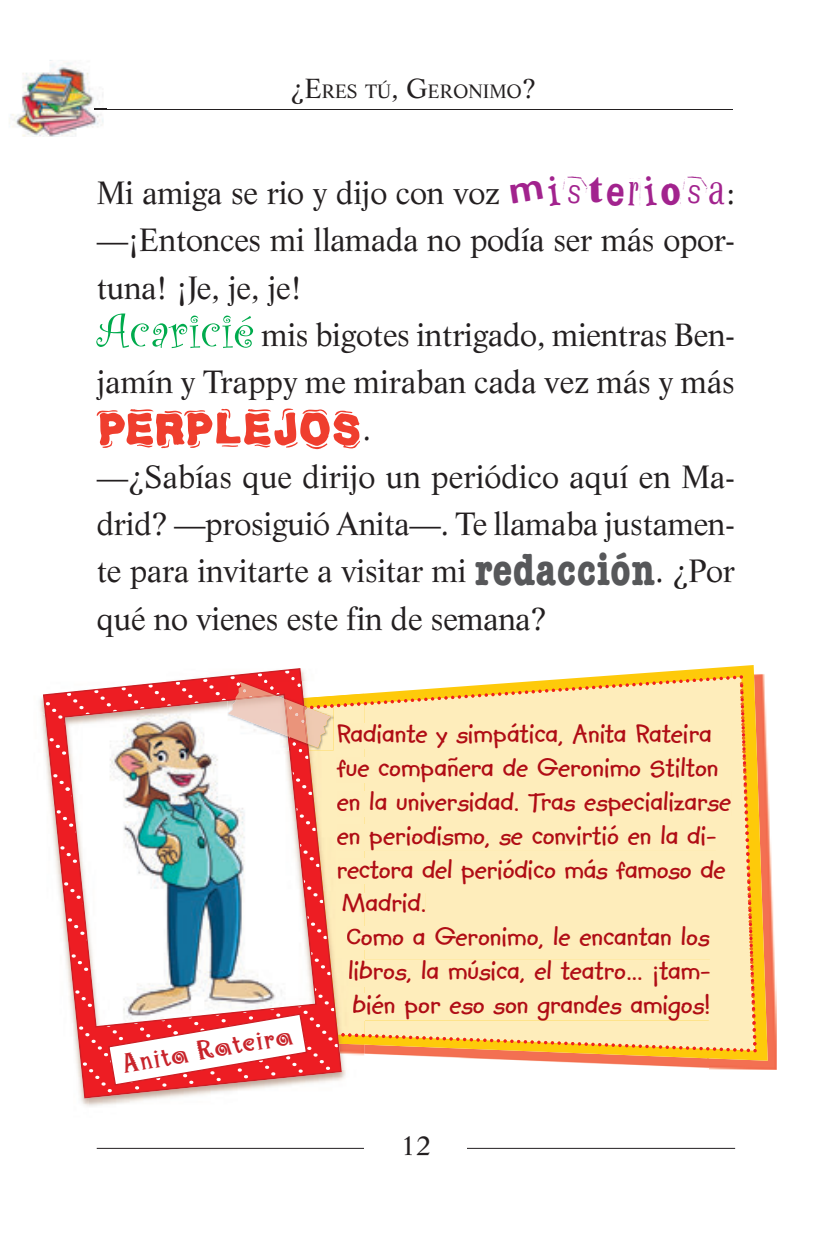
<style>
.page{position:relative;width:830px;height:1244px;background:#fff}
.page>*{position:absolute;margin:0;border:0;box-sizing:border-box;transform-origin:0 0}
.t1{font:38.25px "Copacabana Bold Swfte";color:#c8242b}
.t2{font:31.5px "Life LT Std";letter-spacing:-.01em;color:#231f20}
.t3{font:700 29.25px "Kidprint";color:#b00d15}
.t4{font:27px "Life LT Std";color:#231f20}
.t5{font:18.9px "Life LT Std";color:#231f20}
.s1{font-size:27px}
.s2{font-family:"Mystery White";font-size:45px;color:#a2238e}
.s3{font-family:"Curlz";font-size:49.5px;color:#00ab4d}
.s4{font-family:"American Typewriter";font-weight:700;font-stretch:condensed;font-size:45px;color:#57585a}
</style>
<div class="page">
<hr style="left:97px;top:1147px;width:637px;height:1px;background:#231f20">
<div style="left:365px;top:1133px;width:102px;height:45px;background:#fff"></div>
<hr style="left:94px;top:109px;width:638px;height:1px;background:#231f20">
<svg style="left:97px;top:408px;width:263px;height:41px"></svg>
<img style="left:758px;top:750px;width:18px;height:319px">
<svg style="left:44px;top:668px;width:714px;height:431px"></svg>
<img style="left:9px;top:60px;width:97px;height:77px">
<svg style="left:94px;top:109px;width:12px;height:1px"></svg>
<p class="t5" style="left:290px;top:84px;width:247px"><span class="s1">¿E</span>RES TÚ<span class="s1">, G</span>ERONIMO<span class="s1">?</span></p>
<p class="t2" style="left:97px;top:180px;width:639px">Mi amiga se rio y dijo con voz <span class="s2">misteriosa</span>:</p>
<p class="t2" style="left:97px;top:227px;width:639px">—¡Entonces mi llamada no podía ser más opor-</p>
<p class="t2" style="left:97px;top:274px;width:207px">tuna! ¡Je, je, je!</p>
<p class="t2" style="left:97px;top:322px;width:639px"><span class="s3">Acaricié</span> mis bigotes intrigado, mientras Ben-</p>
<p class="t2" style="left:97px;top:369px;width:639px">jamín y Trappy me miraban cada vez más y más</p>
<p class="t2" style="left:362px;top:416px;width:10px">.</p>
<p class="t2" style="left:97px;top:463px;width:639px">—¿Sabías que dirijo un periódico aquí en Ma-</p>
<p class="t2" style="left:97px;top:511px;width:639px">drid? —prosiguió Anita—. Te llamaba justamen-</p>
<p class="t2" style="left:97px;top:558px;width:639px">te para invitarte a visitar mi <span class="s4">redacción</span>. ¿Por</p>
<p class="t2" style="left:97px;top:605px;width:451px">qué no vienes este fin de semana?</p>
<p class="t1" style="left:119px;top:1043px;width:175px;rotate:-10deg">Anita Rateira</p>
<p class="t3" style="left:336px;top:724px;width:376px">Radiante y simpática, Anita Rateira</p>
<p class="t3" style="left:336px;top:758px;width:383px">fue compañera de Geronimo Stilton</p>
<p class="t3" style="left:336px;top:791px;width:395px">en la universidad. Tras especializarse</p>
<p class="t3" style="left:336px;top:825px;width:381px">en periodismo, se convirtió en la di-</p>
<p class="t3" style="left:336px;top:859px;width:390px">rectora del periódico más famoso de</p>
<p class="t3" style="left:341px;top:893px;width:87px">Madrid.</p>
<p class="t3" style="left:345px;top:926px;width:365px">Como a Geronimo, le encantan los</p>
<p class="t3" style="left:348px;top:960px;width:364px">libros, la música, el teatro… ¡tam-</p>
<p class="t3" style="left:352px;top:994px;width:359px">bién por eso son grandes amigos!</p>
<p class="t4" style="left:401px;top:1133px;width:32px">12</p>
</div>
